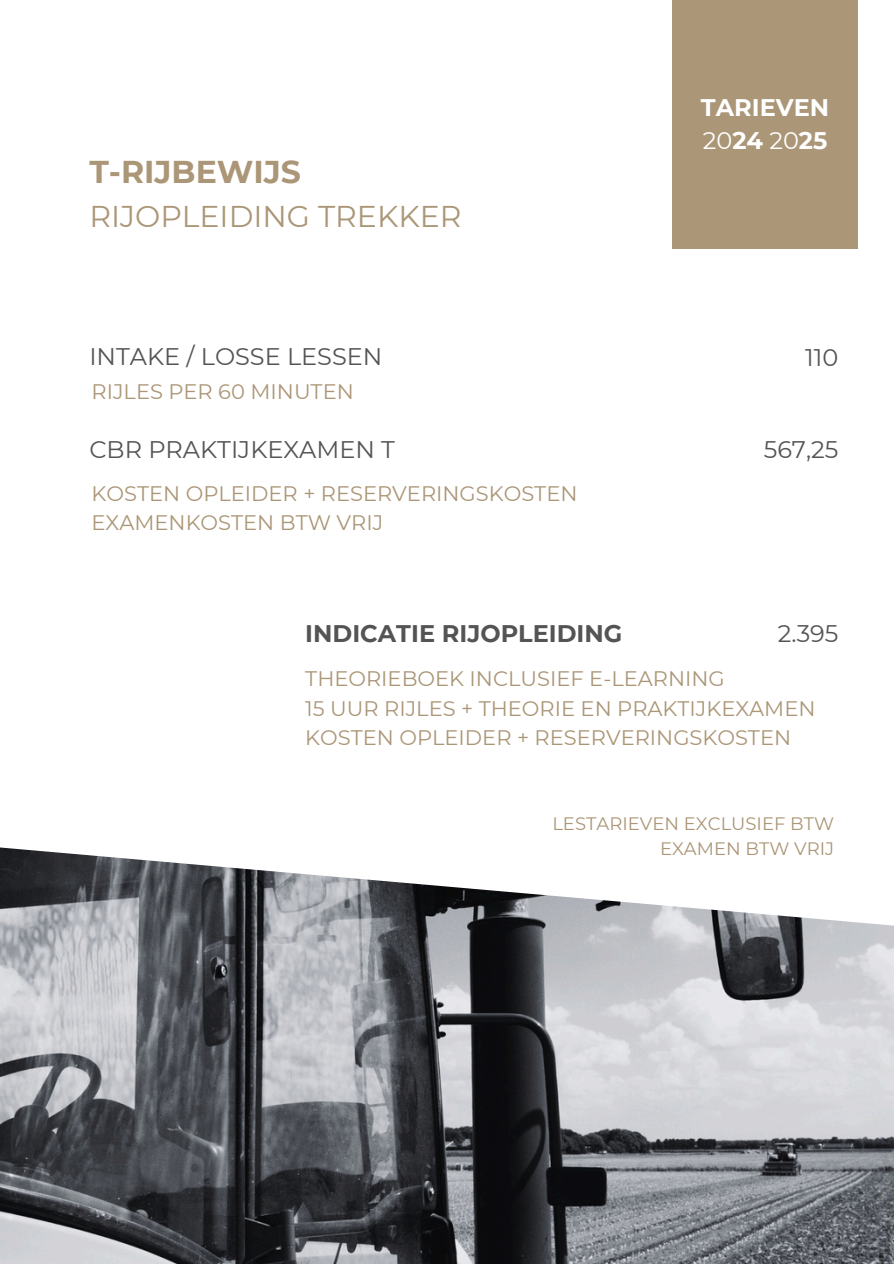
<style>
.page{position:relative;width:894px;height:1264px;background:#fff}
.page>*{position:absolute;margin:0;border:0;box-sizing:border-box;transform-origin:0 0}
.t1{font:700 31.5px "Montserrat";color:#ab9677}
.t2{font:30px "Montserrat";color:#ab9677}
.t3{font:24px "Montserrat";color:#545454}
.t4{font:700 24px "Montserrat";color:#545454}
.t5{font:700 24px/32.7px "Montserrat";color:#fff}
.t6{font:21px/29.2px "Montserrat";color:#ab9677}
.t7{font:18px "Montserrat";color:#ab9677}
.s1{font-weight:400}
</style>
<div class="page">
<div style="left:672px;top:0;width:185px;height:249px;background:#ab9677"></div>
<img style="left:0;top:847px;width:893px;height:416px">
<h4 class="t1" style="left:89px;top:152px;width:213px">T-RIJBEWIJS</h4>
<h4 class="t2" style="left:89px;top:198px;width:373px">RIJOPLEIDING TREKKER</h4>
<h4 class="t3" style="left:89px;top:342px;width:294px">INTAKE / LOSSE LESSEN</h4>
<h2 class="t6" style="left:92px;top:377px;width:264px">RIJLES PER 60 MINUTEN</h2>
<h1 class="t5" style="left:700px;top:91px;width:130px">TARIEVEN<br><span class="s1">20</span>24 <span class="s1">20</span>25</h1>
<h3 class="t3" style="left:805px;top:342px;width:35px">110</h3>
<h3 class="t3" style="left:89px;top:435px;width:307px">CBR PRAKTIJKEXAMEN T</h3>
<h4 class="t3" style="left:763px;top:435px;width:76px">567,25</h4>
<p class="t6" style="left:92px;top:479px;width:487px">KOSTEN OPLEIDER + RESERVERINGSKOSTEN<br>EXAMENKOSTEN BTW VRIJ</p>
<h3 class="t4" style="left:305px;top:619px;width:318px">INDICATIE RIJOPLEIDING</h3>
<h3 class="t3" style="left:777px;top:619px;width:62px">2.395</h3>
<h3 class="t6" style="left:305px;top:664px;width:511px">THEORIEBOEK INCLUSIEF E-LEARNING<br>15 UUR RIJLES + THEORIE EN PRAKTIJKEXAMEN<br>KOSTEN OPLEIDER + RESERVERINGSKOSTEN</h3>
<p class="t7" style="left:552px;top:812px;width:283px">LESTARIEVEN EXCLUSIEF BTW</p>
<p class="t7" style="left:659px;top:837px;width:175px">EXAMEN BTW VRIJ</p>
</div>
